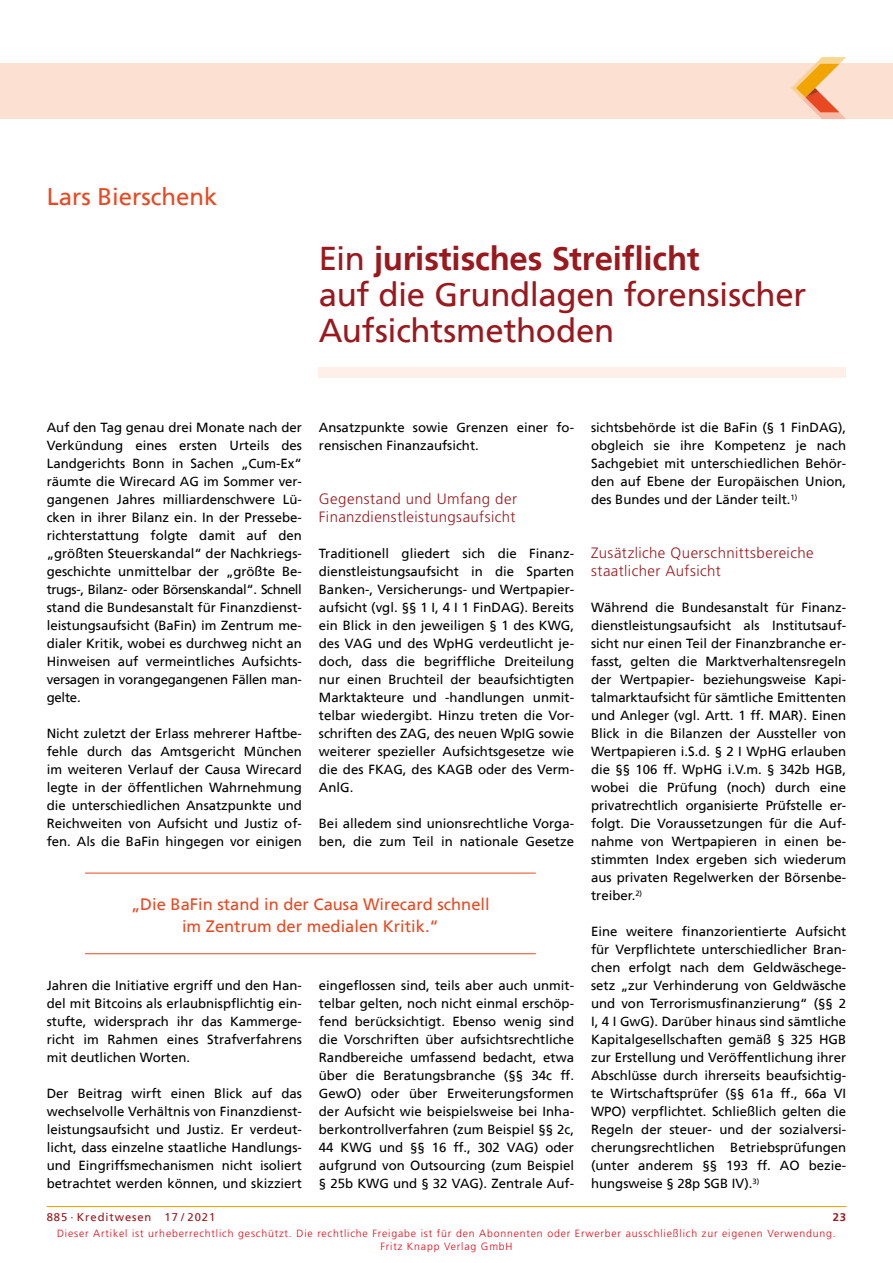
<style>
.page{position:relative;width:893px;height:1263px;background:#fff}
.page>*{position:absolute;margin:0;border:0;box-sizing:border-box;transform-origin:0 0}
.t1{font:33px/36px "Frutiger";letter-spacing:-.01em;color:#9a191e}
.t2{font:24px "Frutiger";color:#e84922}
.t3{font:16.5px/22.5px "Frutiger";color:#e84922;text-align:center}
.t4{font:300 15px/18px "Frutiger";letter-spacing:.03em;color:#9a191e}
.t5{font:13.2px/18px "Frutiger";color:#000;text-align:justify}
.t6{font:11.25px "Frutiger";letter-spacing:.08em;color:#9a191e}
.t7{font:700 11.25px "Frutiger";color:#9a191e}
.t8{font:300 10.5px/13.5px "Frutiger";letter-spacing:.08em;color:#e30613;text-align:center}
.s1{font-weight:700}
</style>
<div class="page">
<div style="left:319px;top:368px;width:527px;height:10px;background:#feefe8"></div>
<hr style="left:47px;top:1206px;width:799px;height:1px;background:#f0a400">
<div style="left:0;top:64px;width:893px;height:55px;background:#fce0d1"></div>
<svg style="left:791px;top:57px;width:55px;height:62px"></svg>
<hr style="left:85px;top:873px;width:451px;height:1px;background:#e84922">
<hr style="left:85px;top:953px;width:451px;height:1px;background:#e84922">
<h2 class="t2" style="left:47px;top:186px;width:172px">Lars Bierschenk</h2>
<h1 class="t1" style="left:319px;top:242px;width:489px">Ein <span class="s1">juristisches Streiflicht<br></span>auf die Grundlagen forensischer<br>Aufsichtsmethoden</h1>
<p class="t5" style="left:47px;top:419px;width:257px">Auf den Tag genau drei Monate nach der Verkündung eines ersten Urteils des Landgerichts Bonn in Sachen „Cum-Ex“ räumte die Wirecard AG im Sommer ver&shy;gangenen Jahres milliardenschwere Lü&shy;cken in ihrer Bilanz ein. In der Pressebe&shy;richterstattung folgte damit auf den „größten Steuerskandal“ der Nachkriegs&shy;geschichte unmittelbar der „größte Be&shy;trugs-, Bilanz- oder Börsenskandal“. Schnell stand die Bundesanstalt für Finanzdienst&shy;leistungsaufsicht (BaFin) im Zentrum me&shy;dialer Kritik, wobei es durchweg nicht an Hinweisen auf vermeintliches Aufsichts&shy;versagen in vorangegangenen Fällen man&shy;gelte.</p>
<p class="t5" style="left:47px;top:725px;width:257px">Nicht zuletzt der Erlass mehrerer Haftbe&shy;fehle durch das Amtsgericht München im weiteren Verlauf der Causa Wirecard legte in der öffentlichen Wahrnehmung die unterschiedlichen Ansatzpunkte und Reichweiten von Aufsicht und Justiz of&shy;fen. Als die BaFin hingegen vor einigen</p>
<p class="t5" style="left:319px;top:419px;width:257px">Ansatzpunkte sowie Grenzen einer fo&shy;rensischen Finanzaufsicht.</p>
<p class="t4" style="left:319px;top:490px;width:200px">Gegenstand und Umfang der<br>Finanzdienstleistungsaufsicht</p>
<p class="t5" style="left:319px;top:545px;width:257px">Traditionell gliedert sich die Finanz&shy;dienstleistungsaufsicht in die Sparten Banken-, Versicherungs- und Wertpapier&shy;aufsicht (vgl. §§ 1 I, 4 I 1 FinDAG). Bereits ein Blick in den jeweiligen § 1 des KWG, des VAG und des WpHG verdeutlicht je&shy;doch, dass die begriffliche Dreiteilung nur einen Bruchteil der beaufsichtigten Marktakteure und -handlungen unmit&shy;telbar wiedergibt. Hinzu treten die Vor&shy;schriften des ZAG, des neuen WpIG sowie weiterer spezieller Aufsichtsgesetze wie die des FKAG, des KAGB oder des Verm-AnlG.</p>
<p class="t5" style="left:319px;top:815px;width:257px">Bei alledem sind unionsrechtliche Vorga&shy;ben, die zum Teil in nationale Gesetze</p>
<p class="t3" style="left:131px;top:893px;width:360px">„Die BaFin stand in der Causa Wirecard schnell im Zentrum der medialen Kritik.“</p>
<p class="t5" style="left:47px;top:977px;width:257px">Jahren die Initiative ergriff und den Han&shy;del mit Bitcoins als erlaubnispflichtig ein&shy;stufte, widersprach ihr das Kammerge&shy;richt im Rahmen eines Strafverfahrens mit deutlichen Worten.</p>
<p class="t5" style="left:47px;top:1085px;width:257px">Der Beitrag wirft einen Blick auf das wechselvolle Verhältnis von Finanzdienst&shy;leistungsaufsicht und Justiz. Er verdeut&shy;licht, dass einzelne staatliche Handlungs&shy;und Eingriffsmechanismen nicht isoliert betrachtet werden können, und skizziert</p>
<p class="t5" style="left:319px;top:977px;width:257px">eingeflossen sind, teils aber auch unmit&shy;telbar gelten, noch nicht einmal erschöp&shy;fend berücksichtigt. Ebenso wenig sind die Vorschriften über aufsichtsrechtliche Randbereiche umfassend bedacht, etwa über die Beratungsbranche (§§ 34c ff.<br>GewO) oder über Erweiterungsformen der Aufsicht wie beispielsweise bei Inha&shy;berkontrollverfahren (zum Beispiel §§ 2c, 44 KWG und §§ 16 ff., 302 VAG) oder aufgrund von Outsourcing (zum Beispiel § 25b KWG und § 32 VAG). Zentrale Auf-</p>
<p class="t5" style="left:591px;top:419px;width:257px">sichtsbehörde ist die BaFin (§ 1 FinDAG), obgleich sie ihre Kompetenz je nach Sachgebiet mit unterschiedlichen Behör&shy;den auf Ebene der Europäischen Union, des Bundes und der Länder teilt.<sup>1)</sup></p>
<p class="t4" style="left:591px;top:544px;width:224px">Zusätzliche Querschnittsbereiche staatlicher Aufsicht</p>
<p class="t5" style="left:591px;top:599px;width:257px">Während die Bundesanstalt für Finanz&shy;dienstleistungsaufsicht als Institutsauf&shy;sicht nur einen Teil der Finanzbranche er&shy;fasst, gelten die Marktverhaltensregeln der Wertpapier- beziehungsweise Kapi&shy;talmarktaufsicht für sämtliche Emittenten und Anleger (vgl. Artt. 1 ff. MAR). Einen Blick in die Bilanzen der Aussteller von Wertpapieren i.S.d. § 2 I WpHG erlauben die §§ 106 ff. WpHG i.V.m. § 342b HGB, wobei die Prüfung (noch) durch eine privatrechtlich organisierte Prüfstelle er&shy;folgt. Die Voraussetzungen für die Auf&shy;nahme von Wertpapieren in einen be&shy;stimmten Index ergeben sich wiederum aus privaten Regelwerken der Börsenbe&shy;treiber.<sup>2)</sup></p>
<p class="t5" style="left:591px;top:923px;width:257px">Eine weitere finanzorientierte Aufsicht für Verpflichtete unterschiedlicher Bran&shy;chen erfolgt nach dem Geldwäschege&shy;setz „zur Verhinderung von Geldwäsche und von Terrorismusfinanzierung“ (§§ 2<br>I, 4 I GwG). Darüber hinaus sind sämtliche Kapitalgesellschaften gemäß § 325 HGB zur Erstellung und Veröffentlichung ihrer Abschlüsse durch ihrerseits beaufsichtig&shy;te Wirtschaftsprüfer (§§ 61a ff., 66a VI WPO) verpflichtet. Schließlich gelten die Regeln der steuer- und der sozialversi&shy;cherungsrechtlichen Betriebsprüfungen (unter anderem §§ 193 ff. AO bezie&shy;hungsweise § 28p SGB IV).<sup>3)</sup></p>
<p class="t6" style="left:47px;top:1211px;width:170px">885 · Kreditwesen 17 / 2021</p>
<p class="t7" style="left:833px;top:1211px;width:15px">23</p>
<p class="t8" style="left:57px;top:1226px;width:780px">Dieser Artikel ist urheberrechtlich geschützt. Die rechtliche Freigabe ist für den Abonnenten oder Erwerber ausschließlich zur eigenen Verwendung.<br>Fritz Knapp Verlag GmbH</p>
</div>
